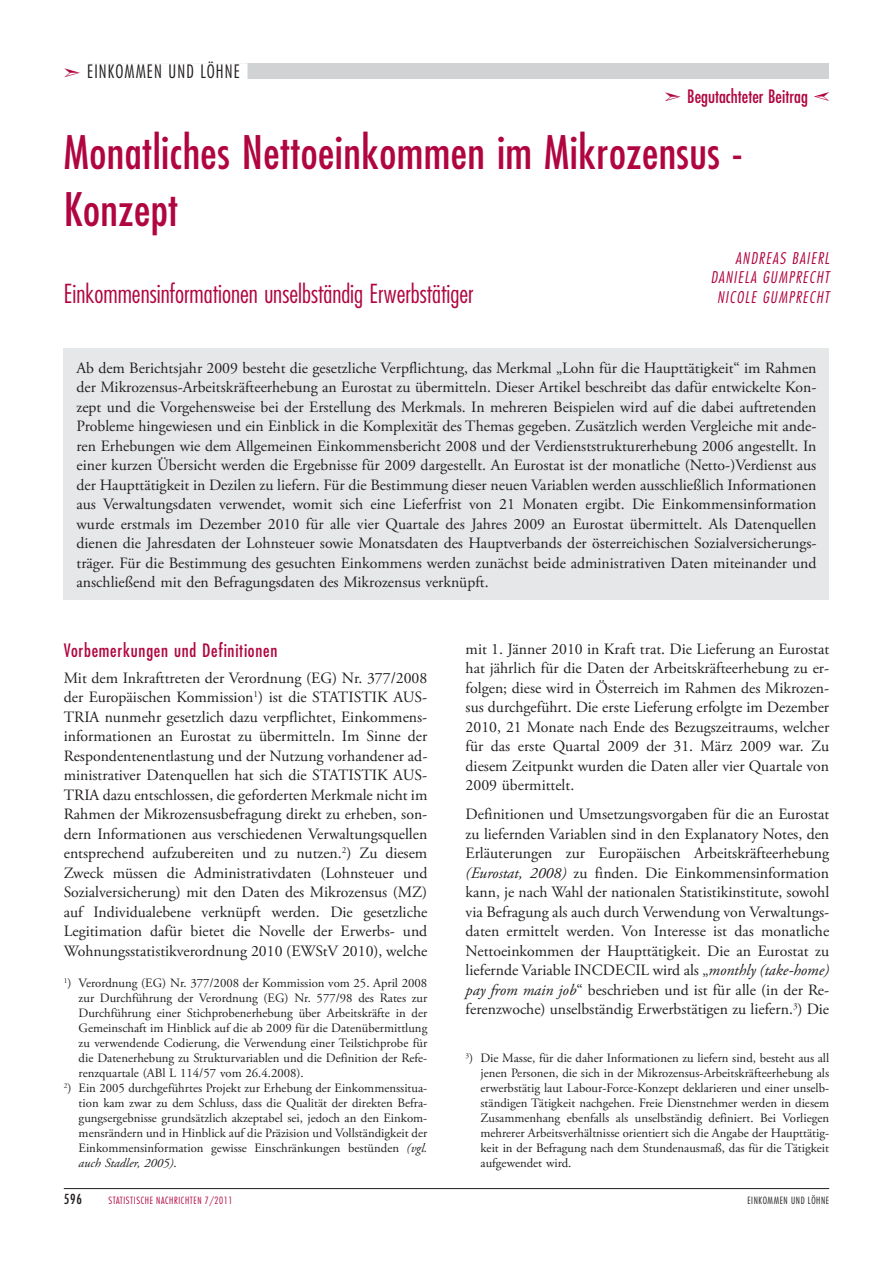
<style>
.page{position:relative;width:893px;height:1263px;background:#fff}
.page>*{position:absolute;margin:0;border:0;box-sizing:border-box;transform-origin:0 0}
.t1{font:condensed 45px/57px "Futura Std";letter-spacing:.01em;color:#b00540}
.t2{font:300 condensed 25.5px "Futura Std";color:#b00540}
.t3{font:condensed 18px "Futura Std";letter-spacing:.04em;color:#b00540}
.t4{font:300 condensed 18px "Futura Std";letter-spacing:.06em;color:#231f20}
.t5{font:15.75px/19.5px "Adobe Garamond Pro";color:#231f20;text-align:justify}
.t6{font:italic 300 condensed 15.75px/19.5px "Futura Std";letter-spacing:.08em;color:#b00540;text-align:right}
.t7{font:condensed 13.5px "Futura Std";color:#231f20}
.t8{font:12.75px/15px "Adobe Garamond Pro";color:#231f20;text-align:justify}
.t9{font:300 condensed 9.75px "Futura Std";letter-spacing:.06em;color:#b00540}
.t10{font:300 condensed 9.75px "Futura Std";letter-spacing:.06em;color:#231f20}
.s1{font-style:italic}
</style>
<div class="page">
<hr style="left:64px;top:1188px;width:765px;height:1px;background:#231f20">
<div style="left:89px;top:64px;width:740px;height:15px;background:#d1d2d4"></div>
<div style="left:87px;top:63px;width:160px;height:18px;background:#fff"></div>
<div style="left:64px;top:349px;width:765px;height:251px;background:#e6e7e9"></div>
<svg style="left:814px;top:92px;width:15px;height:9px"></svg>
<p class="t4" style="left:87px;top:61px;width:154px">EINKOMMEN UND LÖHNE</p>
<p class="t3" style="left:687px;top:85px;width:122px">Begutachteter Beitrag</p>
<h1 class="t1" style="left:64px;top:123px;width:680px">Monatliches Nettoeinkommen im Mikrozensus -<br>Konzept</h1>
<h2 class="t2" style="left:64px;top:278px;width:411px">EINKOMMENSINFORMATIONEN UNSELBSTÄNDIG ERWERBSTÄTIGER</h2>
<p class="t6" style="left:711px;top:249px;width:120px">ANDREAS BAIERL<br>DA NIELA GUMPRECHT<br>NICOLE GUMPRECHT</p>
<p class="t5" style="left:77px;top:359px;width:741px">Ab dem Berichtsjahr 2009 besteht die gesetzliche Verpflichtung, das Merkmal „Lohn für die Haupttätigkeit“ im Rahmen der Mikrozensus-Arbeitskräfteerhebung an Eurostat zu übermitteln. Dieser Artikel beschreibt das dafür entwickelte Kon&shy;zept und die Vorgehensweise bei der Erstellung des Merkmals. In mehreren Beispielen wird auf die dabei auftretenden Probleme hingewiesen und ein Einblick in die Komplexität des Themas gegeben. Zusätzlich werden Vergleiche mit ande&shy;ren Erhebungen wie dem Allgemeinen Einkommensbericht 2008 und der Verdienststrukturerhebung 2006 angestellt. In einer kurzen Übersicht werden die Ergebnisse für 2009 dargestellt. An Eurostat ist der monatliche (Netto-)Verdienst aus der Haupttätigkeit in Dezilen zu liefern. Für die Bestimmung dieser neuen Variablen werden ausschließlich Informationen aus Verwaltungsdaten verwendet, womit sich eine Lieferfrist von 21 Monaten ergibt. Die Einkommensinformation wurde erstmals im Dezember 2010 für alle vier Quartale des Jahres 2009 an Eurostat übermittelt. Als Datenquellen dienen die Jahresdaten der Lohnsteuer sowie Monatsdaten des Hauptverbands der österreichischen Sozialversicherungs&shy;träger. Für die Bestimmung des gesuchten Einkommens werden zunächst beide administrativen Daten miteinander und anschließend mit den Befragungsdaten des Mikrozensus verknüpft.</p>
<p class="t3" style="left:64px;top:639px;width:215px">Vorbemerkungen und Definitionen</p>
<p class="t5" style="left:64px;top:669px;width:365px">Mit dem Inkrafttreten der Verordnung (EG) Nr. 377/2008 der Europäischen Kommission<sup>1</sup>) ist die STATISTIK AUS-TRIA nunmehr gesetzlich dazu verpflichtet, Einkommens&shy;informationen an Eurostat zu übermitteln. Im Sinne der Respondentenentlastung und der Nutzung vorhandener ad&shy;ministrativer Datenquellen hat sich die STATISTIK AUS-TRIA dazu entschlossen, die geforderten Merkmale nicht im Rahmen der Mikrozensusbefragung direkt zu erheben, son&shy;dern Informationen aus verschiedenen Verwaltungsquellen entsprechend aufzubereiten und zu nutzen.<sup>2</sup>) Zu diesem Zweck müssen die Administrativdaten (Lohnsteuer und Sozialversicherung) mit den Daten des Mikrozensus (MZ) auf Individualebene verknüpft werden. Die gesetzliche Legitimation dafür bietet die Novelle der Erwerbs- und Wohnungsstatistikverordnung 2010 (EWStV 2010), welche</p>
<p class="t8" style="left:79px;top:976px;width:350px;text-indent:-15px"><sup>1</sup>) Verordnung (EG) Nr. 377/2008 der Kommission vom 25. April 2008 zur Durchführung der Verordnung (EG) Nr. 577/98 des Rates zur Durchführung einer Stichprobenerhebung über Arbeitskräfte in der Gemeinschaft im Hinblick auf die ab 2009 für die Datenübermittlung zu verwendende Codierung, die Verwendung einer Teilstichprobe für die Datenerhebung zu Strukturvariablen und die Definition der Refe&shy;renzquartale (ABl L 114/57 vom 26.4.2008).</p>
<p class="t8" style="left:79px;top:1081px;width:350px;text-indent:-15px"><sup>2</sup>) Ein 2005 durchgeführtes Projekt zur Erhebung der Einkommenssitua&shy;tion kam zwar zu dem Schluss, dass die Qualität der direkten Befra&shy;gungsergebnisse grundsätzlich akzeptabel sei, jedoch an den Einkom&shy;mensrändern und in Hinblick auf die Präzision und Vollständigkeit der Einkommensinformation gewisse Einschränkungen bestünden <span class="s1">(vgl. auch Stadler, 2005)</span>.</p>
<p class="t5" style="left:466px;top:639px;width:365px">mit 1. Jänner 2010 in Kraft trat. Die Lieferung an Eurostat hat jährlich für die Daten der Arbeitskräfteerhebung zu er&shy;folgen; diese wird in Österreich im Rahmen des Mikrozen&shy;sus durchgeführt. Die erste Lieferung erfolgte im Dezember 2010, 21 Monate nach Ende des Bezugszeitraums, welcher für das erste Quartal 2009 der 31. März 2009 war. Zu diesem Zeitpunkt wurden die Daten aller vier Quartale von 2009 übermittelt.</p>
<p class="t5" style="left:466px;top:805px;width:365px">Definitionen und Umsetzungsvorgaben für die an Eurostat zu liefernden Variablen sind in den Explanatory Notes, den Erläuterungen zur Europäischen Arbeitskräfteerhebung <span class="s1">(Eurostat, 2008)</span> zu finden. Die Einkommensinformation kann, je nach Wahl der nationalen Statistikinstitute, sowohl via Befragung als auch durch Verwendung von Verwaltungs&shy;daten ermittelt werden. Von Interesse ist das monatliche Nettoeinkommen der Haupttätigkeit. Die an Eurostat zu liefernde Variable INCDECIL wird als „<span class="s1">monthly (take-home) pay from main job</span>“ beschrieben und ist für alle (in der Re&shy;ferenzwoche) unselbständig Erwerbstätigen zu liefern.<sup>3</sup>) Die</p>
<p class="t8" style="left:480px;top:1051px;width:350px;text-indent:-15px"><sup>3</sup>) Die Masse, für die daher Informationen zu liefern sind, besteht aus all jenen Personen, die sich in der Mikrozensus-Arbeitskräfteerhebung als erwerbstätig laut Labour-Force-Konzept deklarieren und einer unselb&shy;ständigen Tätigkeit nachgehen. Freie Dienstnehmer werden in diesem Zusammenhang ebenfalls als unselbständig definiert. Bei Vorliegen mehrerer Arbeitsverhältnisse orientiert sich die Angabe der Haupttätig&shy;keit in der Befragung nach dem Stundenausmaß, das für die Tätigkeit aufgewendet wird.</p>
<p class="t7" style="left:64px;top:1191px;width:20px">596</p>
<p class="t9" style="left:108px;top:1195px;width:126px">STATISTISCHE NACHRICHTEN 7/2011</p>
<p class="t10" style="left:747px;top:1195px;width:83px">EINKOMMEN UND LÖHNE</p>
</div>
